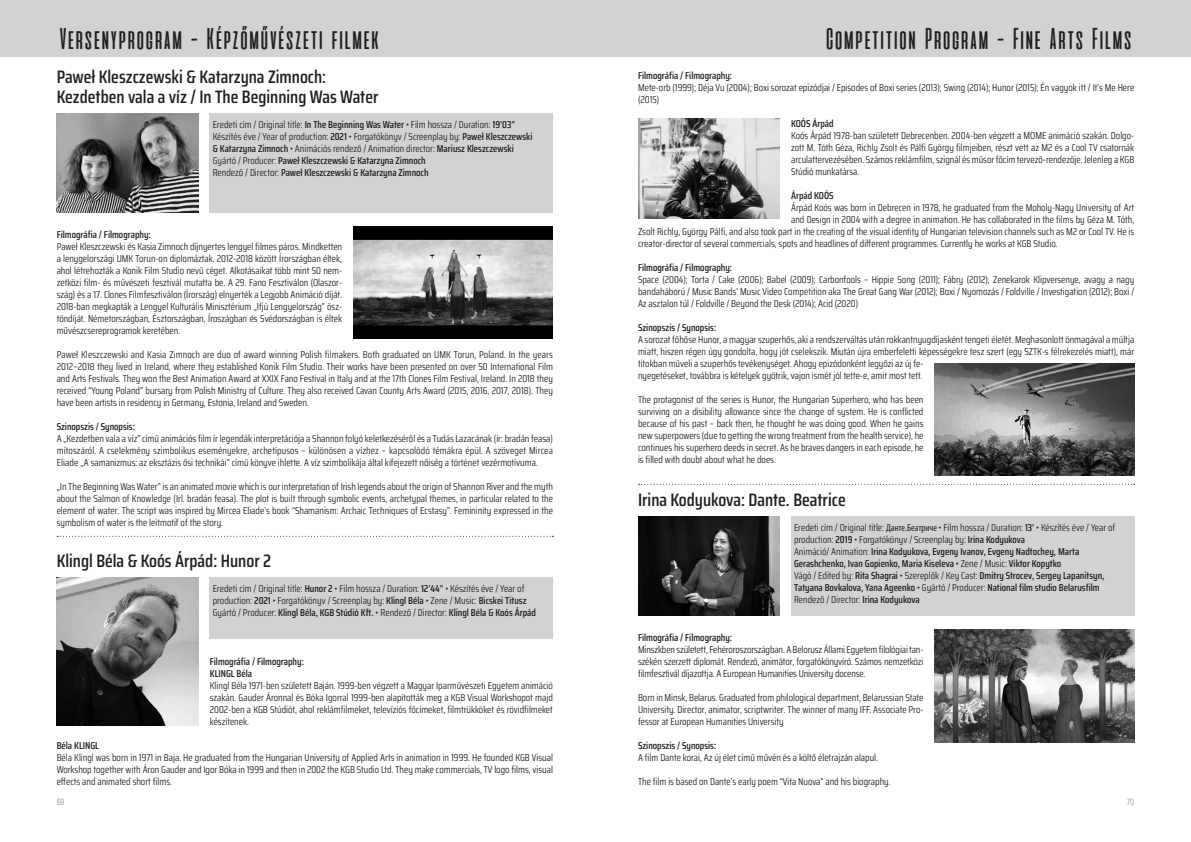
<style>
.page{position:relative;width:1191px;height:842px;background:#fff}
.page>*{position:absolute;margin:0;border:0;box-sizing:border-box;transform-origin:0 0}
.t1{font:30px "aliensandcows";letter-spacing:-.14em;color:#231f20}
.t2{font:600 18px/20px "Saira Condensed";color:#231f20}
.t3{font:10px/12px "Saira Condensed";color:#231f20;text-align:justify}
.t4{font:600 10px/12px "Saira Condensed";color:#231f20}
.t5{font:9px "Akrobat";color:#939598}
.s1{font-weight:600}
.s2{font-weight:400}
.s3{font-family:"Myriad Pro";font-weight:400;font-stretch:condensed}
</style>
<div class="page">
<div style="left:0;top:0;width:1191px;height:57px;background:#d1d2d4"></div>
<svg style="left:57px;top:536px;width:496px;height:1px"></svg>
<svg style="left:638px;top:484px;width:496px;height:1px"></svg>
<div style="left:210px;top:113px;width:343px;height:100px;background:#d1d2d4"></div>
<img style="left:57px;top:114px;width:141px;height:98px">
<img style="left:353px;top:227px;width:200px;height:112px">
<div style="left:210px;top:577px;width:343px;height:62px;background:#d1d2d4"></div>
<img style="left:57px;top:577px;width:141px;height:149px">
<img style="left:934px;top:363px;width:200px;height:112px">
<div style="left:791px;top:516px;width:343px;height:100px;background:#d1d2d4"></div>
<img style="left:638px;top:516px;width:142px;height:100px">
<img style="left:638px;top:119px;width:142px;height:99px">
<img style="left:934px;top:630px;width:200px;height:112px">
<h1 class="t1" style="left:57px;top:23px;width:327px">Versenyprogram - Képzőművészeti filmek</h1>
<h1 class="t1" style="left:823px;top:23px;width:312px">Competition Program - Fine Arts Films</h1>
<h2 class="t2" style="left:57px;top:66px;width:323px">Paweł Kleszczewski &amp; Katarzyna Zimnoch:<br>Kezdetben vala a víz / In The Beginning Was Water</h2>
<p class="t3" style="left:213px;top:118px;width:321px;text-align:left">Eredeti cím / Original title: <span class="s1">In The Beginning Was Water</span> • Film hossza / Duration: <span class="s1">19’03” </span>Készítés éve / Year of production: <span class="s1">2021</span> • Forgatókönyv / Screenplay by: <span class="s1">Paweł Kleszczewski &amp; Katarzyna Zimnoch</span> • Animációs rendező / Animation director: <span class="s1">Mariusz Kleszczewski </span>Gyártó / Producer: <span class="s1">Paweł Kleszczewski &amp; Katarzyna Zimnoch<br></span>Rendező / Director: <span class="s1">Paweł Kleszczewski &amp; Katarzyna Zimnoch</span></p>
<p class="t4" style="left:57px;top:228px;width:95px">Filmográfia / Filmography:</p>
<p class="t3" style="left:57px;top:240px;width:287px">Paweł Kleszczewski és Kasia Zimnoch díjnyertes lengyel filmes páros. Mindketten a lenygelországi UMK Torun-on diplomáztak. 2012-2018 között Írországban éltek, ahol létrehozták a Konik Film Studio nevű céget. Alkotásaikat több mint 50 nem&shy;zetközi film- és művészeti fesztivál mutatta be. A 29. Fano Fesztiválon (Olaszor&shy;szág) és a 17. Clones Filmfesztiválon (Írország) elnyerték a Legjobb Animáció díját.<br>2018-ban megkapták a Lengyel Kulturális Minisztérium „Ifjú Lengyelország” ösz&shy;töndíját. Németországban, Észtországban, Íroszágban és Svédországban is éltek művészcsereprogramok keretében.</p>
<p class="t3" style="left:57px;top:348px;width:498px">Paweł Kleszczewski and Kasia Zimnoch are duo of award winning Polish filmakers. Both graduated on UMK Torun, Poland. In the years 2012–2018 they lived in Ireland, where they established Konik Film Studio. Their works have been presented on over 50 International Film and Arts Festivals. They won the Best Animation Award at XXIX Fano Festival in Italy and at the 17th Clones Film Festival, Ireland. In 2018 they received “Young Poland” bursary from Polish Ministry of Culture. They also received Cavan County Arts Award (2015, 2016, 2017, 2018). They have been artists in residency in Germany, Estonia, Ireland and Sweden.</p>
<p class="t4" style="left:57px;top:420px;width:80px">Szinopszis / Synopsis:</p>
<p class="t3" style="left:57px;top:432px;width:498px">A „Kezdetben vala a víz” című animációs film ír legendák interpretációja a Shannon folyó keletkezéséről és a Tudás Lazacának (ír: bradán feasa) mítoszáról. A cselekmény szimbolikus eseményekre, archetípusos – különösen a vízhez – kapcsolódó témákra épül. A szöveget Mircea Eliade „A samanizmus: az eksztázis ősi technikái” című könyve ihlette. A víz szimbolikája által kifejezett nőiség a történet vezérmotívuma.</p>
<p class="t3" style="left:57px;top:480px;width:498px">„In The Beginning Was Water” is an animated movie which is our interpretation of Irish legends about the origin of Shannon River and the myth about the Salmon of Knowledge (Irl. bradán feasa). The plot is built through symbolic events, archetypal themes, in particular related to the element of water. The script was inspired by Mircea Eliade’s book “Shamanism: Archaic Techniques of Ecstasy”. Femininity expressed in the symbolism of water is the leitmotif of the story.</p>
<h2 class="t2" style="left:57px;top:550px;width:216px">Klingl Béla &amp; Koós Árpád: Hunor 2</h2>
<p class="t3" style="left:213px;top:582px;width:325px;text-align:left">Eredeti cím / Original title: <span class="s1">Hunor 2</span> • Film hossza / Duration: <span class="s1">12’44”</span> • Készítés éve / Year of production: <span class="s1">2021</span> • Forgatókönyv / Screenplay by: <span class="s1">Klingl Béla</span> • Zene / Music: <span class="s1">Bicskei Titusz<br></span>Gyártó / Producer: <span class="s1">Klingl Béla, KGB Stúdió Kft.</span> • Rendező / Director: <span class="s1">Klingl Béla &amp; Koós Árpád</span></p>
<p class="t4" style="left:210px;top:655px;width:95px">Filmográfia / Filmography:<br>KLINGL Béla</p>
<p class="t3" style="left:210px;top:679px;width:344px">Klingl Béla 1971-ben született Baján. 1999-ben végzett a Magyar Iparművészeti Egyetem animáció szakán. Gauder Áronnal és Bóka Igorral 1999-ben alapították meg a KGB Visual Workshopot majd 2002-ben a KGB Stúdiót, ahol reklámfilmeket, televíziós főcímeket, filmtrükköket és rövidfilmeket készítenek.</p>
<p class="t4" style="left:57px;top:739px;width:44px">Béla KLINGL</p>
<p class="t3" style="left:57px;top:751px;width:498px">Béla Klingl was born in 1971 in Baja. He graduated from the Hungarian University of Applied Arts in animation in 1999. He founded KGB Visual Workshop together with Áron Gauder and Igor Bóka in 1999 and then in 2002 the KGB Studio Ltd. They make commercials, TV logo films, visual effects and animated short films.</p>
<p class="t4" style="left:638px;top:70px;width:95px">Filmográfia / Filmography:</p>
<p class="t3" style="left:638px;top:82px;width:498px">Mete-orb (1999); Déja Vu (2004); Boxi sorozat epizódjai / Episodes of Boxi series (2013); Swing (2014); Hunor (2015); Én vagyok itt / It’s Me Here (2015)</p>
<p class="t4" style="left:791px;top:118px;width:44px">KOÓS Árpád</p>
<p class="t3" style="left:791px;top:130px;width:344px">Koós Árpád 1978-ban született Debrecenben. 2004-ben végzett a MOME animáció szakán. Dolgo&shy;zott M. Tóth Géza, Richly Zsolt és Pálfi György filmjeiben, részt vett az M2 és a Cool TV csatornák arculattervezésében. Számos reklámfilm, szignál és műsor főcím tervező-rendezője. Jelenleg a KGB Stúdió munkatársa.</p>
<p class="t4" style="left:791px;top:190px;width:44px">Árpád KOÓS</p>
<p class="t3" style="left:791px;top:202px;width:344px">Árpád Koós was born in Debrecen in 1978, he graduated from the Moholy-Nagy University of Art</p>
<p class="t3" style="left:791px;top:214px;width:344px">and Design in 2004 with a degree in animation. He has collaborated in the films by Géza M. Tóth,</p>
<p class="t3" style="left:638px;top:226px;width:498px">Zsolt Richly, György Pálfi, and also took part in the creating of the visual identity of Hungarian television channels such as M2 or Cool TV. He is</p>
<p class="t3" style="left:638px;top:238px;width:421px">creator-director of several commercials, spots and headlines of different programmes. Currently he works at KGB Studio.</p>
<p class="t4" style="left:638px;top:262px;width:95px">Filmográfia / Filmography:</p>
<p class="t3" style="left:638px;top:274px;width:498px">Space (2004); Torta / Cake (2006); Babel (2009); Carbonfools – Hippie Song (2011); Fábry (2012); Zenekarok Klipversenye, avagy a nagy bandaháború / Music Bands’ Music Video Competition aka The Great Gang War (2012); Boxi / Nyomozás / Foldville / Investigation (2012); Boxi / Az asztalon túl / Foldville / Beyond the Desk (2014); Acid (2020)</p>
<p class="t4" style="left:638px;top:322px;width:80px">Szinopszis / Synopsis:</p>
<p class="t3" style="left:638px;top:334px;width:498px;text-align:left">A sorozat főhőse Hunor, a magyar szuperhős, aki a rendszerváltás után rokkantnyugdíjasként tengeti életét. Meghasonlott önmagával a múltja miatt, hiszen régen úgy gondolta, hogy jót cselekszik. Miután újra emberfeletti képességekre tesz szert (egy SZTK-s félrekezelés miatt), már titokban műveli a szuperhős tevékenységet. Ahogy epizódonként legyőzi az új fe-<br>nyegetéseket, továbbra is kételyek gyötrik, vajon ismét jól tette-e, amit most tett.</p>
<p class="t3" style="left:638px;top:394px;width:287px">The protagonist of the series is Hunor, the Hungarian Superhero, who has been surviving on a disibility allowance since the change of system. He is conflicted because of his past – back then, he thought he was doing good. When he gains new superpowers (due to getting the wrong treatment from the health service), he continues his superhero deeds in secret. As he braves dangers in each episode, he is filled with doubt about what he does.</p>
<h2 class="t2" style="left:638px;top:489px;width:209px">Irina Kodyukova: Dante. Beatrice</h2>
<p class="t4" style="left:794px;top:521px;width:323px"><span class="s2">Eredeti cím / Original title:</span> <span class="s3">Данте.Беатриче</span> <span class="s2">• Film hossza / Duration:</span> 13’ <span class="s2">• Készítés éve / Year of production:</span> 2019 <span class="s2">• Forgatókönyv / Screenplay by:</span> Irina Kodyukova<br><span class="s2">Animáció/ Animation:</span> Irina Kodyukova, Evgeny Ivanov, Evgeny Nadtochey, Marta Gerashchenko, Ivan Gopienko, Maria Kiseleva <span class="s2">• Zene / Music:</span> Viktor Kopytko<br><span class="s2">Vágó / Edited by:</span> Rita Shagrai <span class="s2">• Szereplők / Key Cast:</span> Dmitry Strocev, Sergey Lapanitsyn, Tatyana Bovkalova, Yana Ageenko <span class="s2">• Gyártó / Producer:</span> National film studio Belarusfilm <span class="s2">Rendező / Director:</span> Irina Kodyukova</p>
<p class="t4" style="left:638px;top:631px;width:95px">Filmográfia / Filmography:</p>
<p class="t3" style="left:638px;top:643px;width:287px">Minszkben született, Fehéroroszországban. A Belorusz Állami Egyetem filológiai tan&shy;székén szerzett diplomát. Rendező, animátor, forgatókönyvíró. Számos nemzetközi filmfesztivál díjazottja. A European Humanities University docense.</p>
<p class="t3" style="left:638px;top:691px;width:287px">Born in Minsk, Belarus. Graduated from philological department, Belarussian State University. Director, animator, scriptwriter. The winner of many IFF. Associate Pro&shy;fessor at European Humanities University</p>
<p class="t4" style="left:638px;top:739px;width:80px">Szinopszis / Synopsis:</p>
<p class="t3" style="left:638px;top:751px;width:241px">A film Dante korai, Az új élet című művén és a költő életrajzán alapul.</p>
<p class="t3" style="left:638px;top:775px;width:254px">The film is based on Dante’s early poem “Vita Nuova” and his biography.</p>
<p class="t5" style="left:57px;top:796px;width:9px">69</p>
<p class="t5" style="left:1127px;top:796px;width:9px">70</p>
</div>
